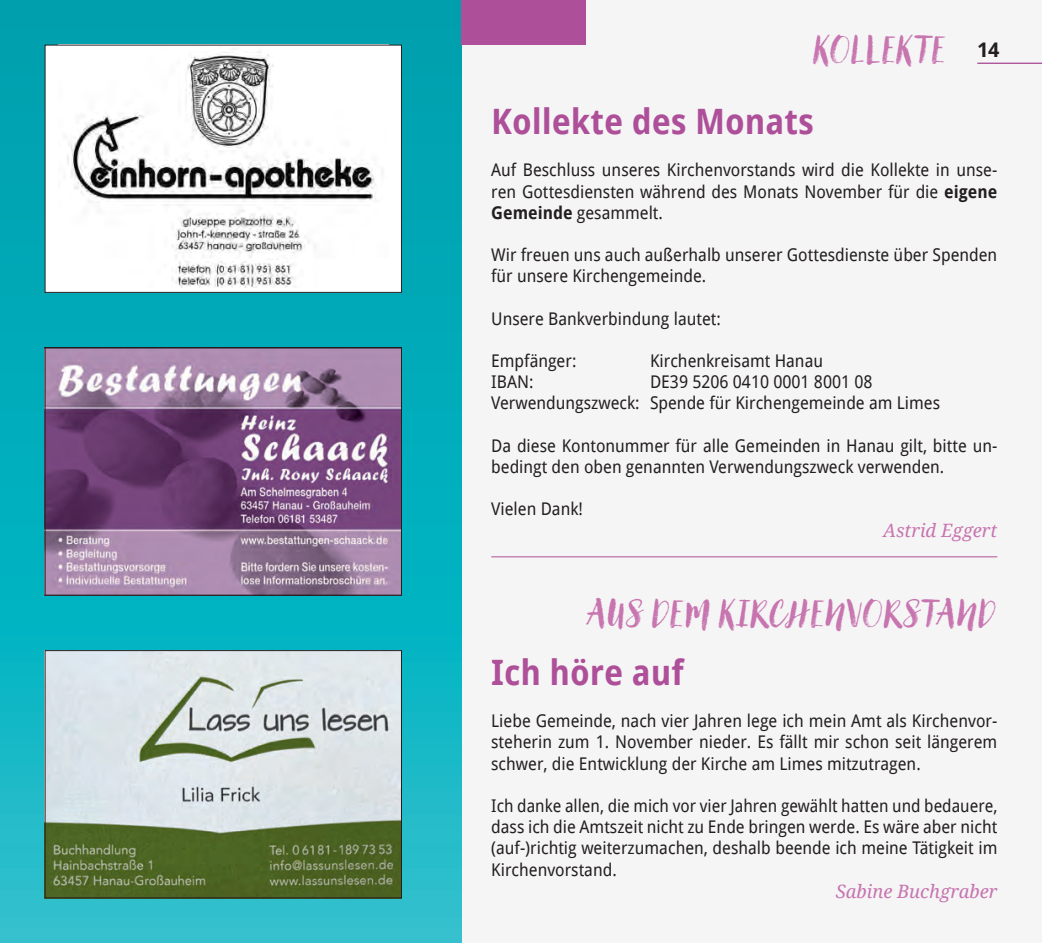
<style>
.page{position:relative;width:1042px;height:943px;background:#f5f5f6}
.page>*{position:absolute;margin:0;border:0;box-sizing:border-box;transform-origin:0 0}
.t1{font:36.75px "Canvas Script";color:#c774af}
.t2{font:700 35px "Droid Sans";color:#ae5099;scale:.94 1}
.t3{font:italic 18.38px "Droid Serif";color:#c774af}
.t4{font:17.5px/21.2px "Droid Sans";color:#231f20;scale:.94 1}
.t5{font:17.5px/21.2px "Droid Sans";color:#231f20;text-align:justify;scale:.92 1}
.s1{font-family:"Droid Sans";font-weight:700;font-size:20.12px;color:#231f20}
.s2{font-weight:700}
</style>
<div class="page">
<hr style="left:977px;top:63px;width:65px;height:1px;background:#ae5099">
<svg style="left:0;top:0;width:461px;height:943px;background:#0baebc"></svg>
<div style="left:461px;top:0;width:124px;height:45px;background:#ae5099"></div>
<img style="left:47px;top:652px;width:353px;height:244px">
<div style="left:45px;top:650px;width:357px;height:248px;border:1px solid #231f20"></div>
<img style="left:47px;top:349px;width:353px;height:244px">
<div style="left:45px;top:347px;width:357px;height:248px;border:1px solid #231f20"></div>
<div style="left:45px;top:45px;width:356px;height:247px;background:#fff"></div>
<img style="left:67px;top:52px;width:316px;height:235px">
<div style="left:45px;top:45px;width:357px;height:248px;border:1px solid #231f20"></div>
<hr style="left:491px;top:556px;width:506px;height:1px;background:#ae5099">
<h1 class="t1" style="left:814px;top:26px;width:187px">KOLLEKTE <span class="s1">14</span></h1>
<h2 class="t2" style="left:491px;top:97px;width:345px">Kollekte des Monats</h2>
<p class="t4" style="left:491px;top:159px;width:540px;text-align:justify">Auf Beschluss unseres Kirchenvorstands wird die Kollekte in unse&shy;ren Gottesdiensten während des Monats November für die <span class="s2">eigene Gemeinde</span> gesammelt.</p>
<p class="t4" style="left:491px;top:244px;width:540px">Wir freuen uns auch außerhalb unserer Gottesdienste über Spenden für unsere Kirchengemeinde.</p>
<p class="t4" style="left:491px;top:307px;width:246px">Unsere Bankverbindung lautet:</p>
<p class="t4" style="left:491px;top:349px;width:92px">Empfänger:</p>
<p class="t4" style="left:650px;top:349px;width:186px">Kirchenkreisamt Hanau</p>
<p class="t4" style="left:491px;top:371px;width:46px">IBAN:</p>
<p class="t4" style="left:491px;top:371px;width:479px;text-indent:159px">DE39 5206 0410 0001 8001 08<br>Verwendungszweck: Spende für Kirchengemeinde am Limes</p>
<p class="t4" style="left:491px;top:434px;width:540px">Da diese Kontonummer für alle Gemeinden in Hanau gilt, bitte un&shy;bedingt den oben genannten Verwendungszweck verwenden.</p>
<p class="t4" style="left:491px;top:498px;width:99px">Vielen Dank!</p>
<p class="t3" style="left:883px;top:518px;width:116px">Astrid Eggert</p>
<h1 class="t1" style="left:588px;top:590px;width:410px">AUS DEM KIRCHENVORSTAND</h1>
<h2 class="t2" style="left:491px;top:647px;width:207px">Ich höre auf</h2>
<p class="t4" style="left:491px;top:709px;width:540px;text-align:justify">Liebe Gemeinde, nach vier Jahren lege ich mein Amt als Kirchenvor&shy;steherin zum 1. November nieder. Es fällt mir schon seit längerem schwer, die Entwicklung der Kirche am Limes mitzutragen.</p>
<p class="t5" style="left:491px;top:794px;width:552px">Ich danke allen, die mich vor vier Jahren gewählt hatten und bedauere, dass ich die Amtszeit nicht zu Ende bringen werde. Es wäre aber nicht (auf-)richtig weiterzumachen, deshalb beende ich meine Tätigkeit im Kirchenvorstand.</p>
<p class="t3" style="left:836px;top:878px;width:163px">Sabine Buchgraber</p>
</div>
